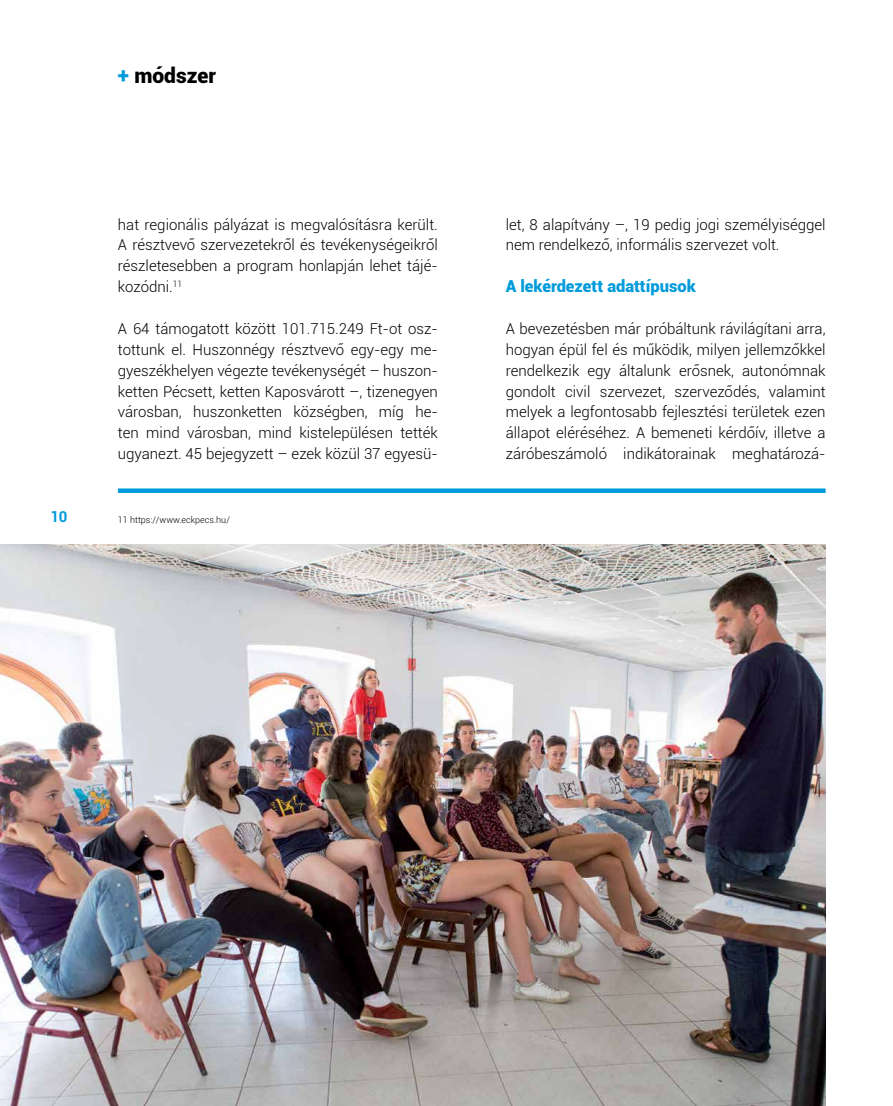
<style>
.page{position:relative;width:893px;height:1106px;background:#fff}
.page>*{position:absolute;margin:0;border:0;box-sizing:border-box;transform-origin:0 0}
.t1{font:900 21px "Roboto";color:#000}
.t2{font:900 16.5px "Roboto";color:#009bdb}
.t3{font:300 15px/20.9px "Roboto";color:#000;text-align:justify}
.t4{font:700 15px "Roboto";color:#009bdb}
.t5{font:300 9px "Roboto";color:#000}
.s1{color:#009bdb}
</style>
<div class="page">
<div style="left:118px;top:488px;width:708px;height:5px;background:#009bdb"></div>
<img style="left:0;top:544px;width:826px;height:562px">
<h1 class="t1" style="left:118px;top:61px;width:99px"><span class="s1">+</span> módszer</h1>
<p class="t4" style="left:50px;top:506px;width:19px">10</p>
<p class="t3" style="left:118px;top:213px;width:321px">hat regionális pályázat is megvalósításra került.<br>A résztvevő szervezetekről és tevékenységeikről részletesebben a program honlapján lehet tájé&shy;kozódni.<sup>11</sup></p>
<p class="t3" style="left:118px;top:317px;width:321px">A 64 támogatott között 101.715.249 Ft-ot osz&shy;tottunk el. Huszonnégy résztvevő egy-egy me&shy;gyeszékhelyen végezte tevékenységét – huszon&shy;ketten Pécsett, ketten Kaposvárott –, tizenegyen városban, huszonketten községben, míg he&shy;ten mind városban, mind kistelepülésen tették ugyanezt. 45 bejegyzett – ezek közül 37 egyesü-</p>
<p class="t5" style="left:118px;top:513px;width:113px">11 https://www.eckpecs.hu/</p>
<p class="t3" style="left:506px;top:213px;width:321px">let, 8 alapítvány –, 19 pedig jogi személyiséggel nem rendelkező, informális szervezet volt.</p>
<p class="t2" style="left:506px;top:274px;width:191px">A lekérdezett adattípusok</p>
<p class="t3" style="left:506px;top:317px;width:321px">A bevezetésben már próbáltunk rávilágítani arra, hogyan épül fel és működik, milyen jellemzőkkel rendelkezik egy általunk erősnek, autonómnak gondolt civil szervezet, szerveződés, valamint melyek a legfontosabb fejlesztési területek ezen állapot eléréséhez. A bemeneti kérdőív, illetve a záróbeszámoló indikátorainak meghatározá-</p>
</div>
